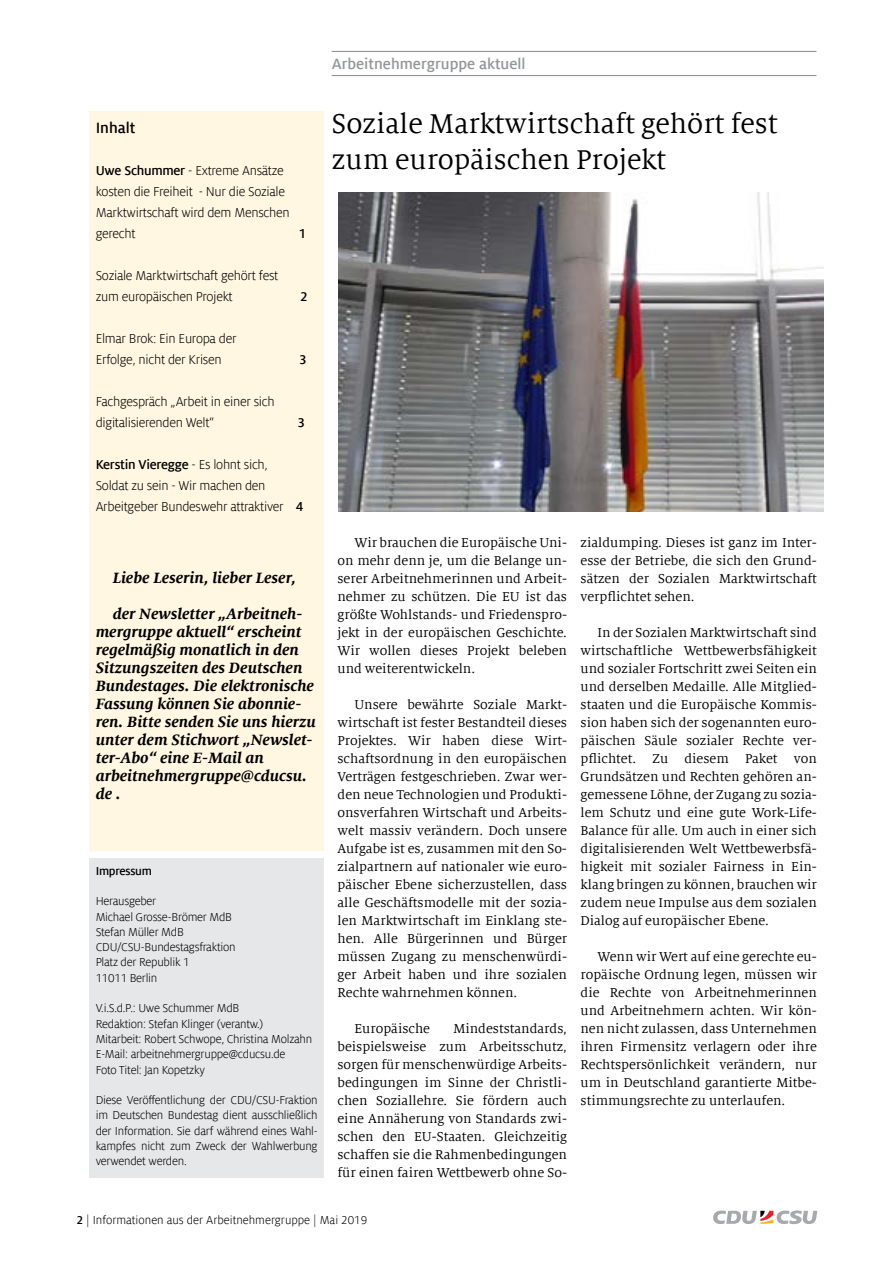
<style>
.page{position:relative;width:893px;height:1263px;background:#fff}
.page>*{position:absolute;margin:0;border:0;box-sizing:border-box;transform-origin:0 0}
.t1{font:30px/36px "Milo Serif Offc";color:#000}
.t2{font:italic 700 16.5px/18px "Milo Serif Offc";color:#000}
.t3{font:700 16.5px "Milo Sans Offc";color:#939598}
.t4{font:700 16.5px "Milo Sans Offc";color:#000}
.t5{font:14.25px/18px "Milo Serif Offc";color:#000;text-align:justify}
.t6{font:14.25px/21px "Milo Sans Offc";letter-spacing:-.02em;color:#000}
.t7{font:700 14.25px "Milo Sans Offc";color:#000}
.t8{font:12.75px/15.3px "Milo Sans Offc";letter-spacing:-.02em;color:#000}
.t9{font:12.75px "Milo Sans Offc";color:#000}
.t10{font:700 12.75px "Milo Sans Offc";letter-spacing:-.02em;color:#000}
.s1{font-weight:700}
</style>
<div class="page">
<svg style="left:713px;top:1210px;width:104px;height:14px"></svg>
<div style="left:89px;top:111px;width:235px;height:739px;background:#fff7e1"></div>
<div style="left:89px;top:858px;width:235px;height:320px;background:#e6e7e8"></div>
<hr style="left:332px;top:51px;width:484px;height:1px;background:#939598">
<hr style="left:332px;top:75px;width:484px;height:1px;background:#939598">
<img style="left:339px;top:193px;width:485px;height:318px">
<p class="t3" style="left:332px;top:54px;width:195px">Arbeitnehmergruppe aktuell</p>
<p class="t4" style="left:96px;top:119px;width:41px">Inhalt</p>
<p class="t6" style="left:96px;top:160px;width:196px"><span class="s1">Uwe Schummer</span> - Extreme Ansätze kosten die Freiheit - Nur die Soziale<br>Marktwirtschaft wird dem Menschen gerecht</p>
<p class="t7" style="left:299px;top:226px;width:9px">1</p>
<p class="t6" style="left:96px;top:265px;width:184px">Soziale Marktwirtschaft gehört fest zum europäischen Projekt</p>
<p class="t7" style="left:300px;top:289px;width:9px">2</p>
<p class="t6" style="left:96px;top:328px;width:142px">Elmar Brok: Ein Europa der<br>Erfolge, nicht der Krisen</p>
<p class="t7" style="left:299px;top:352px;width:9px">3</p>
<p class="t6" style="left:96px;top:391px;width:180px">Fachgespräch „Arbeit in einer sich digitalisierenden Welt“</p>
<p class="t7" style="left:297px;top:415px;width:9px">3</p>
<p class="t6" style="left:96px;top:454px;width:209px"><span class="s1">Kerstin Vieregge</span> - Es lohnt sich,<br>Soldat zu sein - Wir machen den<br>Arbeitgeber Bundeswehr attraktiver <span class="s1">4</span></p>
<p class="t2" style="left:113px;top:560px;width:191px;line-height:36px">Liebe Leserin, lieber Leser, der Newsletter „Arbeitneh-</p>
<p class="t2" style="left:96px;top:623px;width:222px">mergruppe aktuell“ erscheint regelmäßig monatlich in den<br>Sitzungszeiten des Deutschen<br>Bundestages. Die elektronische<br>Fassung können Sie abonnie&shy;ren. Bitte senden Sie uns hierzu unter dem Stichwort „Newslet&shy;ter-Abo“ eine E-Mail an arbeitnehmergruppe@cducsu. de .</p>
<p class="t10" style="left:96px;top:863px;width:58px">Impressum</p>
<p class="t8" style="left:96px;top:894px;width:141px">Herausgeber<br>Michael Grosse-Brömer MdB<br>Stefan Müller MdB<br>CDU/CSU-Bundestagsfraktion<br>Platz der Republik 1<br>11011 Berlin</p>
<p class="t8" style="left:96px;top:1001px;width:218px">V.i.S.d.P.: Uwe Schummer MdB<br>Redaktion: Stefan Klinger (verantw.)<br>Mitarbeit: Robert Schwope, Christina Molzahn E-Mail: arbeitnehmergruppe@cducsu.de<br>Foto Titel: Jan Kopetzky</p>
<p class="t8" style="left:96px;top:1093px;width:223px;text-align:justify">Diese Veröffentlichung der CDU/CSU-Fraktion im Deutschen Bundestag dient ausschließlich der Information. Sie darf während eines Wahl&shy;kampfes nicht zum Zweck der Wahlwerbung verwendet werden.</p>
<h1 class="t1" style="left:332px;top:107px;width:447px">Soziale Marktwirtschaft gehört fest zum europäischen Projekt</h1>
<p class="t5" style="left:337px;top:534px;width:231px;text-indent:17px">Wir brauchen die Europäische Uni&shy;on mehr denn je, um die Belange un&shy;serer Arbeitnehmerinnen und Arbeit&shy;nehmer zu schützen. Die EU ist das größte Wohlstands- und Friedenspro&shy;jekt in der europäischen Geschichte.<br>Wir wollen dieses Projekt beleben und weiterentwickeln.</p>
<p class="t5" style="left:337px;top:696px;width:231px;text-indent:17px">Unsere bewährte Soziale Markt&shy;wirtschaft ist fester Bestandteil dieses Projektes. Wir haben diese Wirt&shy;schaftsordnung in den europäischen Verträgen festgeschrieben. Zwar wer&shy;den neue Technologien und Produkti&shy;onsverfahren Wirtschaft und Arbeits&shy;welt massiv verändern. Doch unsere Aufgabe ist es, zusammen mit den So&shy;zialpartnern auf nationaler wie euro&shy;päischer Ebene sicherzustellen, dass alle Geschäftsmodelle mit der sozia&shy;len Marktwirtschaft im Einklang ste&shy;hen. Alle Bürgerinnen und Bürger müssen Zugang zu menschenwürdi&shy;ger Arbeit haben und ihre sozialen Rechte wahrnehmen können.</p>
<p class="t5" style="left:355px;top:1020px;width:77px">Europäische</p>
<p class="t5" style="left:337px;top:1020px;width:231px;text-indent:116px">Mindeststandards, beispielsweise zum Arbeitsschutz, sorgen für menschenwürdige Arbeits&shy;bedingungen im Sinne der Christli&shy;chen Soziallehre. Sie fördern auch eine Annäherung von Standards zwi&shy;schen den EU-Staaten. Gleichzeitig schaffen sie die Rahmenbedingungen für einen fairen Wettbewerb ohne So-</p>
<p class="t5" style="left:580px;top:534px;width:238px">zialdumping. Dieses ist ganz im Inter&shy;esse der Betriebe, die sich den Grund&shy;sätzen der Sozialen Marktwirtschaft verpflichtet sehen.</p>
<p class="t5" style="left:580px;top:624px;width:238px;text-indent:17px">In der Sozialen Marktwirtschaft sind wirtschaftliche Wettbewerbsfähigkeit und sozialer Fortschritt zwei Seiten ein und derselben Medaille. Alle Mitglied&shy;staaten und die Europäische Kommis&shy;sion haben sich der sogenannten euro&shy;päischen Säule sozialer Rechte ver&shy;pflichtet. Zu diesem Paket von Grundsätzen und Rechten gehören an&shy;gemessene Löhne, der Zugang zu sozia&shy;lem Schutz und eine gute Work-Life-Balance für alle. Um auch in einer sich digitalisierenden Welt Wettbewerbsfä&shy;higkeit mit sozialer Fairness in Ein&shy;klang bringen zu können, brauchen wir zudem neue Impulse aus dem sozialen Dialog auf europäischer Ebene.</p>
<p class="t5" style="left:580px;top:948px;width:238px;text-indent:17px">Wenn wir Wert auf eine gerechte eu&shy;ropäische Ordnung legen, müssen wir die Rechte von Arbeitnehmerinnen und Arbeitnehmern achten. Wir kön&shy;nen nicht zulassen, dass Unternehmen ihren Firmensitz verlagern oder ihre Rechtspersönlichkeit verändern, nur um in Deutschland garantierte Mitbe&shy;stimmungsrechte zu unterlaufen.</p>
<p class="t9" style="left:77px;top:1213px;width:292px"><span class="s1">2</span> | Informationen aus der Arbeitnehmergruppe | Mai 2019</p>
</div>
